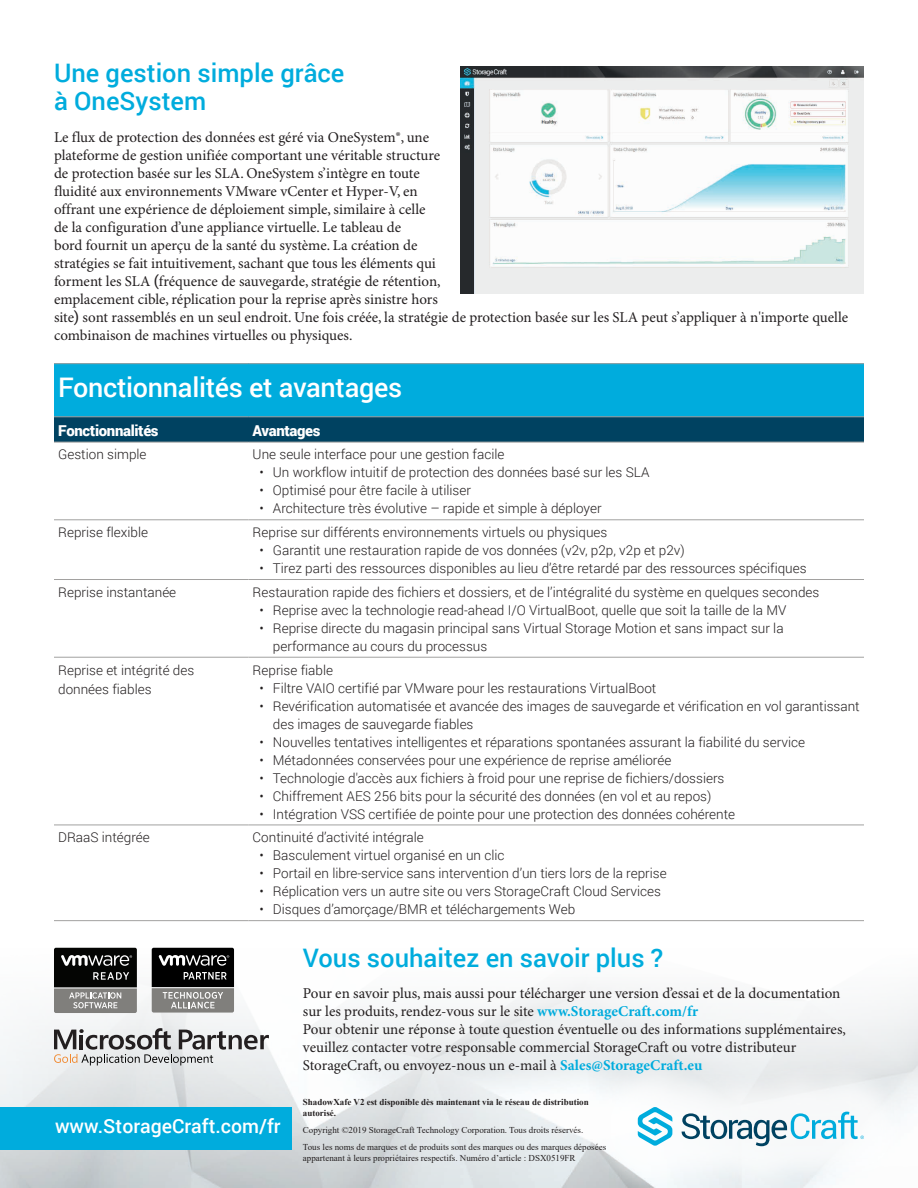
<style>
.page{position:relative;width:918px;height:1188px;background:#fff}
.page>*{position:absolute;margin:0;border:0;box-sizing:border-box;transform-origin:0 0}
.t1{font:500 27px "Roboto";letter-spacing:-.01em;color:#fff}
.t2{font:500 25.5px/28.5px "Roboto";color:#00acdd}
.t3{font:500 19.5px "Roboto";color:#fff}
.t4{font:15px/18px "Minion Pro";color:#231f20}
.t5{font:900 15px "Roboto";letter-spacing:-.02em;color:#fff}
.t6{font:300 13.5px/18px "Roboto";color:#231f20}
.t7{font:9px/17.2px "Times New Roman";color:#231f20}
.t8{font:700 9px/10.8px "Times New Roman";color:#231f20}
.s1{font-family:"Roboto"}
.s2{font-weight:700;color:#00acdd}
</style>
<div class="page">
<img style="left:0;top:947px;width:918px;height:241px">
<div style="left:586px;top:1055px;width:329px;height:133px;background:#fff;opacity:.75"></div>
<svg style="left:638px;top:1107px;width:34px;height:39px"></svg>
<svg style="left:682px;top:1112px;width:182px;height:34px"></svg>
<div style="left:0;top:1107px;width:292px;height:42px;background:#00acdd"></div>
<svg style="left:152px;top:948px;width:82px;height:65px;background:#525150"></svg>
<svg style="left:54px;top:1028px;width:215px;height:37px"></svg>
<svg style="left:54px;top:948px;width:83px;height:65px;background:#51514f"></svg>
<img style="left:460px;top:66px;width:404px;height:227px">
<div style="left:54px;top:364px;width:810px;height:53px;background:#00acdd"></div>
<div style="left:54px;top:418px;width:810px;height:24px;background:#004261"></div>
<hr style="left:54px;top:363px;width:194px;height:1px;background:#a2a1a0">
<hr style="left:248px;top:363px;width:616px;height:1px;background:#a2a1a0">
<hr style="left:54px;top:417px;width:194px;height:1px;background:#a2a1a0">
<hr style="left:248px;top:417px;width:616px;height:1px;background:#a2a1a0">
<hr style="left:54px;top:442px;width:194px;height:1px;background:#a2a1a0">
<hr style="left:248px;top:442px;width:616px;height:1px;background:#a2a1a0">
<hr style="left:54px;top:520px;width:194px;height:1px;background:#a2a1a0">
<hr style="left:248px;top:520px;width:616px;height:1px;background:#a2a1a0">
<hr style="left:54px;top:579px;width:194px;height:1px;background:#a2a1a0">
<hr style="left:248px;top:579px;width:616px;height:1px;background:#a2a1a0">
<hr style="left:54px;top:657px;width:194px;height:1px;background:#a2a1a0">
<hr style="left:248px;top:657px;width:616px;height:1px;background:#a2a1a0">
<hr style="left:54px;top:825px;width:194px;height:1px;background:#a2a1a0">
<hr style="left:248px;top:825px;width:616px;height:1px;background:#a2a1a0">
<hr style="left:54px;top:920px;width:194px;height:1px;background:#a2a1a0">
<hr style="left:248px;top:920px;width:616px;height:1px;background:#a2a1a0">
<h2 class="t2" style="left:54px;top:58px;width:292px">Une gestion simple grâce à OneSystem</h2>
<p class="t4" style="left:54px;top:129px;width:796px">Le flux de protection des données est géré via OneSystem®, une<br>plateforme de gestion unifiée comportant une véritable structure<br>de protection basée sur les SLA. OneSystem s’intègre en toute<br>fluidité aux environnements VMware vCenter et Hyper-V, en<br>offrant une expérience de déploiement simple, similaire à celle<br>de la configuration d’une appliance virtuelle. Le tableau de<br>bord fournit un aperçu de la santé du système. La création de<br>stratégies se fait intuitivement, sachant que tous les éléments qui<br>forment les SLA <span class="s1">(</span>fréquence de sauvegarde, stratégie de rétention,<br>emplacement cible, réplication pour la reprise après sinistre hors<br>site<span class="s1">)</span> sont rassemblés en un seul endroit. Une fois créée, la stratégie de protection basée sur les SLA peut s’appliquer à n'importe quelle combinaison de machines virtuelles ou physiques.</p>
<h1 class="t1" style="left:58px;top:368px;width:345px">Fonctionnalités et avantages</h1>
<p class="t5" style="left:58px;top:420px;width:102px">Fonctionnalités</p>
<p class="t5" style="left:253px;top:420px;width:69px">Avantages</p>
<p class="t6" style="left:58px;top:445px;width:90px">Gestion simple</p>
<p class="t6" style="left:253px;top:445px;width:253px">Une seule interface pour une gestion facile</p>
<p class="t6" style="left:259px;top:463px;width:392px">• Un workflow intuitif de protection des données basé sur les SLA</p>
<p class="t6" style="left:259px;top:481px;width:213px">• Optimisé pour être facile à utiliser</p>
<p class="t6" style="left:259px;top:499px;width:344px">• Architecture très évolutive – rapide et simple à déployer</p>
<p class="t6" style="left:58px;top:523px;width:91px">Reprise flexible</p>
<p class="t6" style="left:253px;top:523px;width:356px">Reprise sur différents environnements virtuels ou physiques</p>
<p class="t6" style="left:259px;top:541px;width:427px">• Garantit une restauration rapide de vos données (v2v, p2p, v2p et p2v)</p>
<p class="t6" style="left:259px;top:559px;width:549px">• Tirez parti des ressources disponibles au lieu d’être retardé par des ressources spécifiques</p>
<p class="t6" style="left:58px;top:583px;width:120px">Reprise instantanée</p>
<p class="t6" style="left:253px;top:583px;width:568px">Restauration rapide des fichiers et dossiers, et de l’intégralité du système en quelques secondes</p>
<p class="t6" style="left:259px;top:601px;width:529px">• Reprise avec la technologie read-ahead I/O VirtualBoot, quelle que soit la taille de la MV</p>
<p class="t6" style="left:273px;top:619px;width:512px;text-indent:-14px">• Reprise directe du magasin principal sans Virtual Storage Motion et sans impact sur la performance au cours du processus</p>
<p class="t6" style="left:58px;top:660px;width:138px;line-height:19.5px">Reprise et intégrité des données fiables</p>
<p class="t6" style="left:253px;top:660px;width:82px">Reprise fiable</p>
<p class="t6" style="left:259px;top:678px;width:398px">• Filtre VAIO certifié par VMware pour les restaurations VirtualBoot</p>
<p class="t6" style="left:273px;top:696px;width:588px;text-indent:-14px">• Revérification automatisée et avancée des images de sauvegarde et vérification en vol garantissant des images de sauvegarde fiables</p>
<p class="t6" style="left:259px;top:732px;width:547px">• Nouvelles tentatives intelligentes et réparations spontanées assurant la fiabilité du service</p>
<p class="t6" style="left:259px;top:750px;width:413px">• Métadonnées conservées pour une expérience de reprise améliorée</p>
<p class="t6" style="left:259px;top:768px;width:467px">• Technologie d'accès aux fichiers à froid pour une reprise de fichiers/dossiers</p>
<p class="t6" style="left:259px;top:786px;width:454px">• Chiffrement AES 256 bits pour la sécurité des données (en vol et au repos)</p>
<p class="t6" style="left:259px;top:804px;width:477px">• Intégration VSS certifiée de pointe pour une protection des données cohérente</p>
<p class="t6" style="left:58px;top:828px;width:93px">DRaaS intégrée</p>
<p class="t6" style="left:253px;top:828px;width:173px">Continuité d’activité intégrale</p>
<p class="t6" style="left:259px;top:846px;width:247px">• Basculement virtuel organisé en un clic</p>
<p class="t6" style="left:259px;top:864px;width:409px">• Portail en libre-service sans intervention d’un tiers lors de la reprise</p>
<p class="t6" style="left:259px;top:882px;width:403px">• Réplication vers un autre site ou vers StorageCraft Cloud Services</p>
<p class="t6" style="left:259px;top:900px;width:317px">• Disques d’amorçage/BMR et téléchargements Web</p>
<h2 class="t2" style="left:303px;top:943px;width:362px">Vous souhaitez en savoir plus ?</h2>
<p class="t4" style="left:303px;top:985px;width:544px">Pour en savoir plus, mais aussi pour télécharger une version d’essai et de la documentation sur les produits, rendez-vous sur le site <span class="s2">www.StorageCraft.com/fr<br></span>Pour obtenir une réponse à toute question éventuelle ou des informations supplémentaires, veuillez contacter votre responsable commercial StorageCraft ou votre distributeur StorageCraft, ou envoyez-nous un e-mail à <span class="s2">Sales@StorageCraft.eu</span></p>
<h3 class="t3" style="left:55px;top:1113px;width:227px">www.StorageCraft.com/fr</h3>
<p class="t8" style="left:303px;top:1096px;width:287px">ShadowXafe V2 est disponible dès maintenant via le réseau de distribution autorisé.</p>
<p class="t7" style="left:303px;top:1121px;width:305px">Copyright ©2019 StorageCraft Technology Corporation. Tous droits réservés.<br>Tous les noms de marques et de produits sont des marques ou des marques déposées</p>
<p class="t7" style="left:303px;top:1149px;width:274px">appartenant à leurs propriétaires respectifs. Numéro d’article : DSX0519FR</p>
</div>
